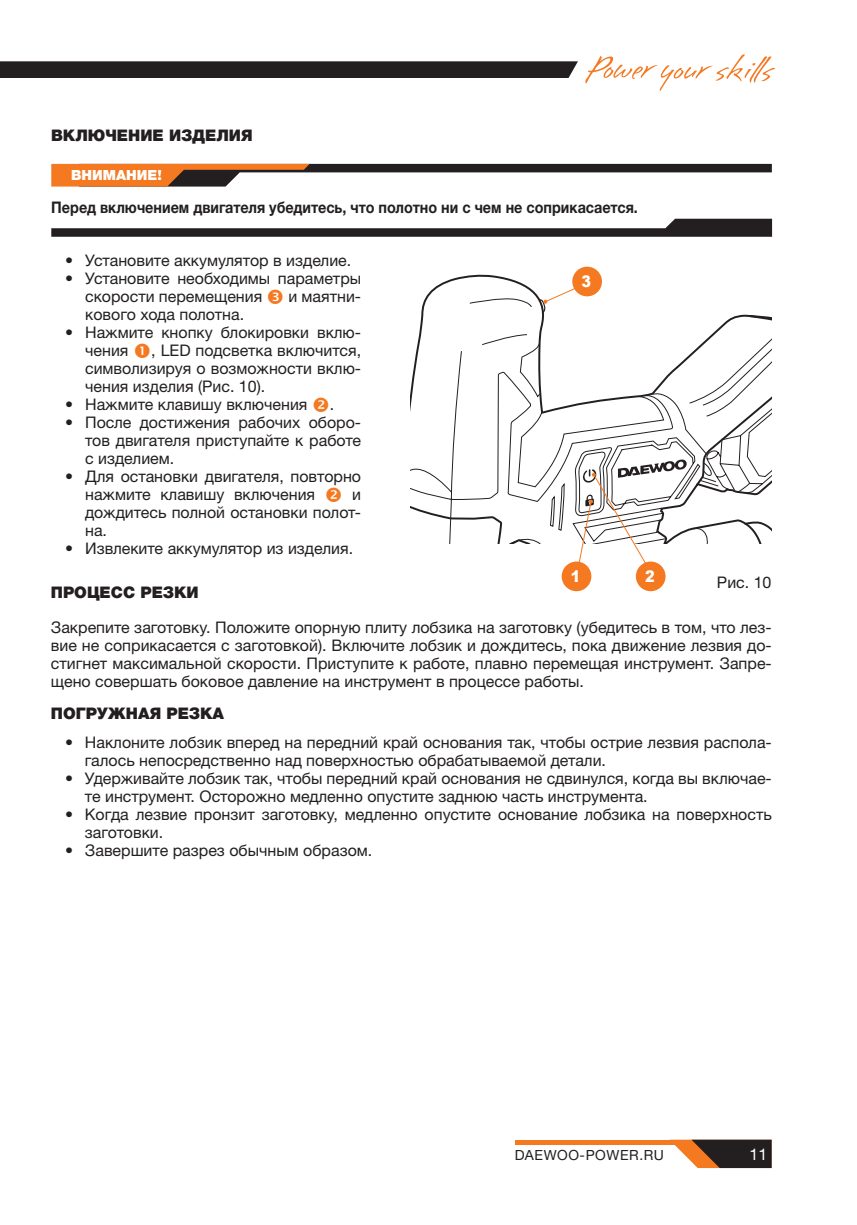
<style>
.page{position:relative;width:857px;height:1225px;background:#fff}
.page>*{position:absolute;margin:0;border:0;box-sizing:border-box;transform-origin:0 0}
.t1{font:16px/18px "Helvetica Neue LTW1 G";color:#231f20}
.t2{font:700 16px "Helvetica Neue LTW1 G";color:#231f20;scale:.9 1}
.t3{font:900 16px "Helvetica Neue LTW1 G";color:#231f20}
.t4{font:900 16px "Arial";color:#fff;scale:.9 1}
.t5{font:16px "Helvetica Neue LTW1 G";color:#fff}
.t6{font:14px "Helvetica Neue LTW1 G";letter-spacing:.04em;color:#231f20}
.t7{font:900 14px "Helvetica Neue LTW1 G";color:#fff}
</style>
<div class="page">
<svg style="left:669px;top:1139px;width:102px;height:29px;background:#6e5342"></svg>
<div style="left:514px;top:1139px;width:174px;height:5px;background:#f47921"></div>
<div style="left:0;top:61px;width:577px;height:17px;background:#231f20"></div>
<svg style="left:585px;top:54px;width:189px;height:37px"></svg>
<div style="left:572px;top:267px;width:29px;height:29px;background:#f47921;border-radius:50%"></div>
<div style="left:561px;top:561px;width:30px;height:30px;background:#f47921;border-radius:50%"></div>
<div style="left:635px;top:561px;width:30px;height:30px;background:#f47921;border-radius:50%"></div>
<svg style="left:51px;top:164px;width:720px;height:23px"></svg>
<svg style="left:51px;top:219px;width:720px;height:18px"></svg>
<svg style="left:410px;top:286px;width:361px;height:282px"></svg>
<p class="t3" style="left:51px;top:126px;width:203px">ВКЛЮЧЕНИЕ ИЗДЕЛИЯ</p>
<p class="t7" style="left:71px;top:166px;width:92px">ВНИМАНИЕ!</p>
<p class="t2" style="left:51px;top:197px;width:653px">Перед включением двигателя убедитесь, что полотно ни с чем не соприкасается.</p>
<p class="t1" style="left:65px;top:251px;width:287px">• Установите аккумулятор в изделие.</p>
<p class="t1" style="left:85px;top:269px;width:277px;text-indent:-20px">• Установите необходимы параметры скорости перемещения</p>
<p class="t1" style="left:288px;top:287px;width:74px">и маятни-</p>
<p class="t4" style="left:581px;top:270px;width:12px">3</p>
<p class="t1" style="left:85px;top:305px;width:160px">кового хода полотна.</p>
<p class="t1" style="left:85px;top:323px;width:277px;text-indent:-20px">• Нажмите кнопку блокировки вклю&shy;чения</p>
<p class="t1" style="left:85px;top:341px;width:277px;text-align:justify;text-indent:66px">, LED подсветка включится, символизируя о возможности вклю&shy;чения изделия (Рис. 10).</p>
<p class="t1" style="left:65px;top:395px;width:244px">• Нажмите клавишу включения</p>
<p class="t1" style="left:330px;top:395px;width:6px">.</p>
<p class="t1" style="left:85px;top:413px;width:277px;text-align:justify;text-indent:-20px">• После достижения рабочих оборо&shy;тов двигателя приступайте к работе с изделием.</p>
<p class="t1" style="left:85px;top:467px;width:277px;text-indent:-20px">• Для остановки двигателя, повторно нажмите клавишу включения</p>
<p class="t1" style="left:85px;top:485px;width:277px;text-align:justify;text-indent:267px">и дождитесь полной остановки полот&shy;на.</p>
<p class="t1" style="left:65px;top:539px;width:289px">• Извлеките аккумулятор из изделия.</p>
<p class="t3" style="left:51px;top:583px;width:149px">ПРОЦЕСС РЕЗКИ</p>
<p class="t1" style="left:51px;top:618px;width:722px;text-align:justify">Закрепите заготовку. Положите опорную плиту лобзика на заготовку (убедитесь в том, что лез&shy;вие не соприкасается с заготовкой). Включите лобзик и дождитесь, пока движение лезвия до&shy;стигнет максимальной скорости. Приступите к работе, плавно перемещая инструмент. Запре&shy;щено совершать боковое давление на инструмент в процессе работы.</p>
<p class="t3" style="left:51px;top:703px;width:175px">ПОГРУЖНАЯ РЕЗКА</p>
<p class="t1" style="left:85px;top:733px;width:688px;text-indent:-20px">• Наклоните лобзик вперед на передний край основания так, чтобы острие лезвия распола&shy;галось непосредственно над поверхностью обрабатываемой детали.</p>
<p class="t1" style="left:85px;top:769px;width:688px;text-indent:-20px">• Удерживайте лобзик так, чтобы передний край основания не сдвинулся, когда вы включае&shy;те инструмент. Осторожно медленно опустите заднюю часть инструмента.</p>
<p class="t1" style="left:85px;top:805px;width:688px;text-indent:-20px">• Когда лезвие пронзит заготовку, медленно опустите основание лобзика на поверхность заготовки.</p>
<p class="t1" style="left:65px;top:841px;width:309px">• Завершите разрез обычным образом.</p>
<p class="t4" style="left:570px;top:565px;width:12px">1</p>
<p class="t4" style="left:644px;top:565px;width:12px">2</p>
<p class="t1" style="left:716px;top:573px;width:56px">Рис. 10</p>
<p class="t6" style="left:514px;top:1146px;width:151px">DAEWOO-POWER.RU</p>
<p class="t5" style="left:749px;top:1144px;width:19px">11</p>
</div>
